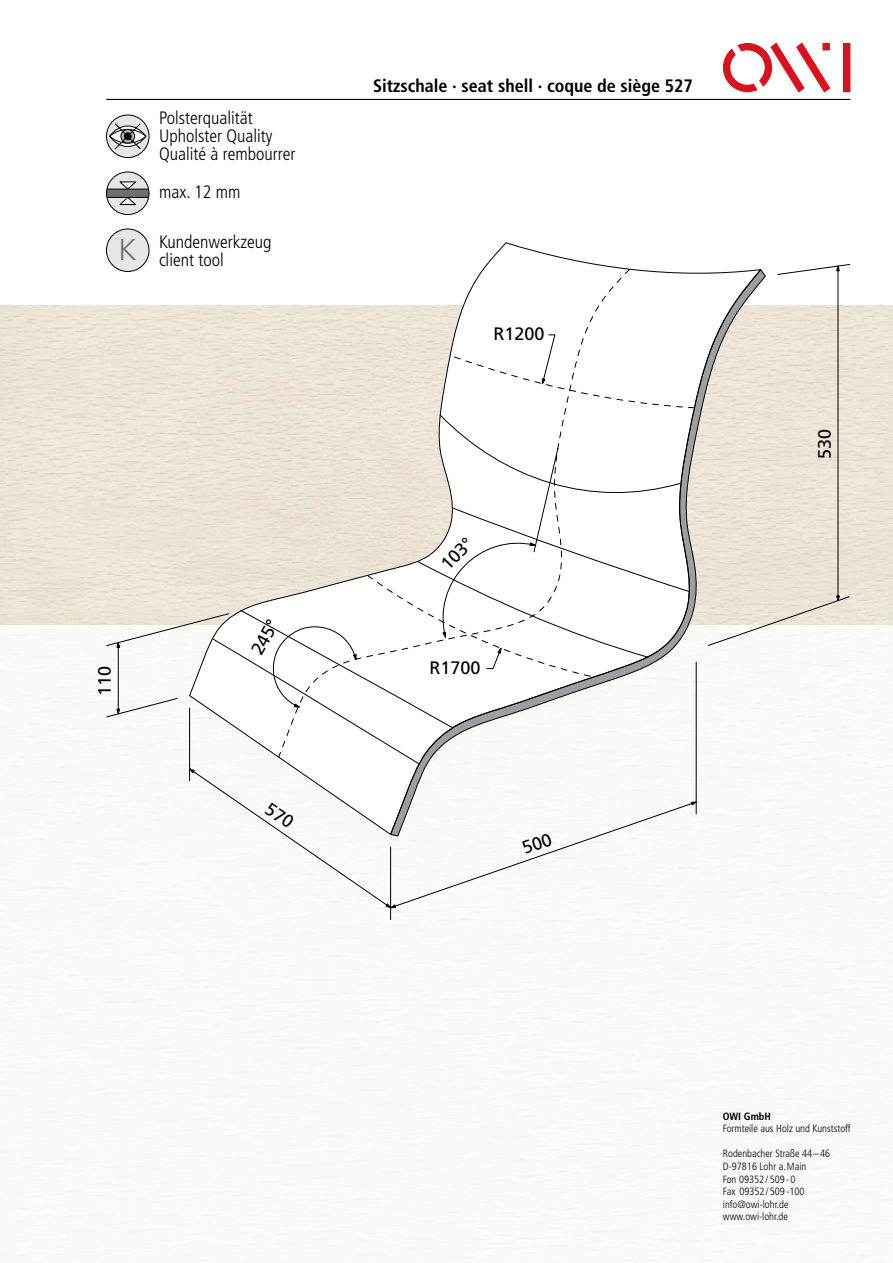
<style>
.page{position:relative;width:893px;height:1263px;background:#fff}
.page>*{position:absolute;margin:0;border:0;box-sizing:border-box;transform-origin:0 0}
.t1{font:300 condensed 18px/18px "Frutiger LT Std";color:#000}
.t2{font:700 condensed 18px "Frutiger LT Std";color:#000}
.t3{font:18px "Frutiger LT Std";color:#000}
.t4{font:300 condensed 10.5px/12.6px "Frutiger LT Std";color:#000}
.t5{font:700 condensed 10.5px "Frutiger LT Std";color:#000}
</style>
<div class="page">
<img style="left:0;top:306px;width:893px;height:957px">
<svg style="left:723px;top:43px;width:127px;height:50px"></svg>
<hr style="left:106px;top:99px;width:744px;height:1px;background:#000">
<svg style="left:106px;top:115px;width:43px;height:43px"></svg>
<div style="left:106px;top:115px;width:43px;height:43px;border:1px solid #000;border-radius:50%"></div>
<svg style="left:110px;top:126px;width:36px;height:20px"></svg>
<div style="left:109px;top:126px;width:37px;height:21px;border:1px solid #000;border-radius:50%"></div>
<svg style="left:110px;top:129px;width:36px;height:14px"></svg>
<div style="left:109px;top:129px;width:37px;height:14px;border:1px solid #000;border-radius:50%"></div>
<svg style="left:115px;top:123px;width:26px;height:26px"></svg>
<svg style="left:106px;top:172px;width:43px;height:42px"></svg>
<div style="left:106px;top:172px;width:43px;height:43px;border:1px solid #000;border-radius:50%"></div>
<svg style="left:106px;top:182px;width:43px;height:23px"></svg>
<svg style="left:189px;top:242px;width:573px;height:593px"></svg>
<hr style="left:838px;top:266px;width:1px;height:335px;background:#000">
<svg style="left:707px;top:595px;width:143px;height:52px"></svg>
<hr style="left:390px;top:847px;width:1px;height:73px;background:#000">
<svg style="left:450px;top:334px;width:245px;height:74px"></svg>
<svg style="left:777px;top:264px;width:73px;height:11px"></svg>
<div style="left:106px;top:229px;width:43px;height:42px;background:#e6e6e6;border-radius:50%"></div>
<div style="left:106px;top:229px;width:43px;height:43px;border:1px solid #000;border-radius:50%"></div>
<svg style="left:106px;top:415px;width:591px;height:493px"></svg>
<h1 class="t1" style="left:159px;top:109px;width:138px">Polsterqualität<br>Upholster Quality<br>Qualité à rembourrer</h1>
<h1 class="t1" style="left:159px;top:183px;width:83px">max. 12 mm</h1>
<h1 class="t1" style="left:118px;top:233px;width:154px;text-indent:41px">Kundenwerkzeug<br><sup>K</sup> client tool</h1>
<h1 class="t3" style="left:247px;top:648px;width:39px;rotate:-61deg">245°</h1>
<h1 class="t2" style="left:373px;top:75px;width:321px">Sitzschale · seat shell · coque de siège 527</h1>
<h1 class="t3" style="left:493px;top:324px;width:53px">R1200</h1>
<h1 class="t3" style="left:436px;top:559px;width:39px;rotate:-46deg">103°</h1>
<h1 class="t3" style="left:94px;top:696px;width:32px;rotate:-90deg">110</h1>
<h1 class="t3" style="left:429px;top:657px;width:53px">R1700</h1>
<h1 class="t3" style="left:814px;top:459px;width:32px;rotate:-90deg">530</h1>
<p class="t5" style="left:723px;top:1110px;width:50px">OWI GmbH</p>
<p class="t4" style="left:723px;top:1122px;width:129px">Formteile aus Holz und Kunststoff</p>
<p class="t4" style="left:723px;top:1148px;width:109px">Rodenbacher Straße 44 –46<br>D-97816 Lohr a.Main<br>Fon 09352 / 509 - 0<br>Fax 09352 / 509 -100 info@owi-lohr.de www.owi-lohr.de</p>
</div>
